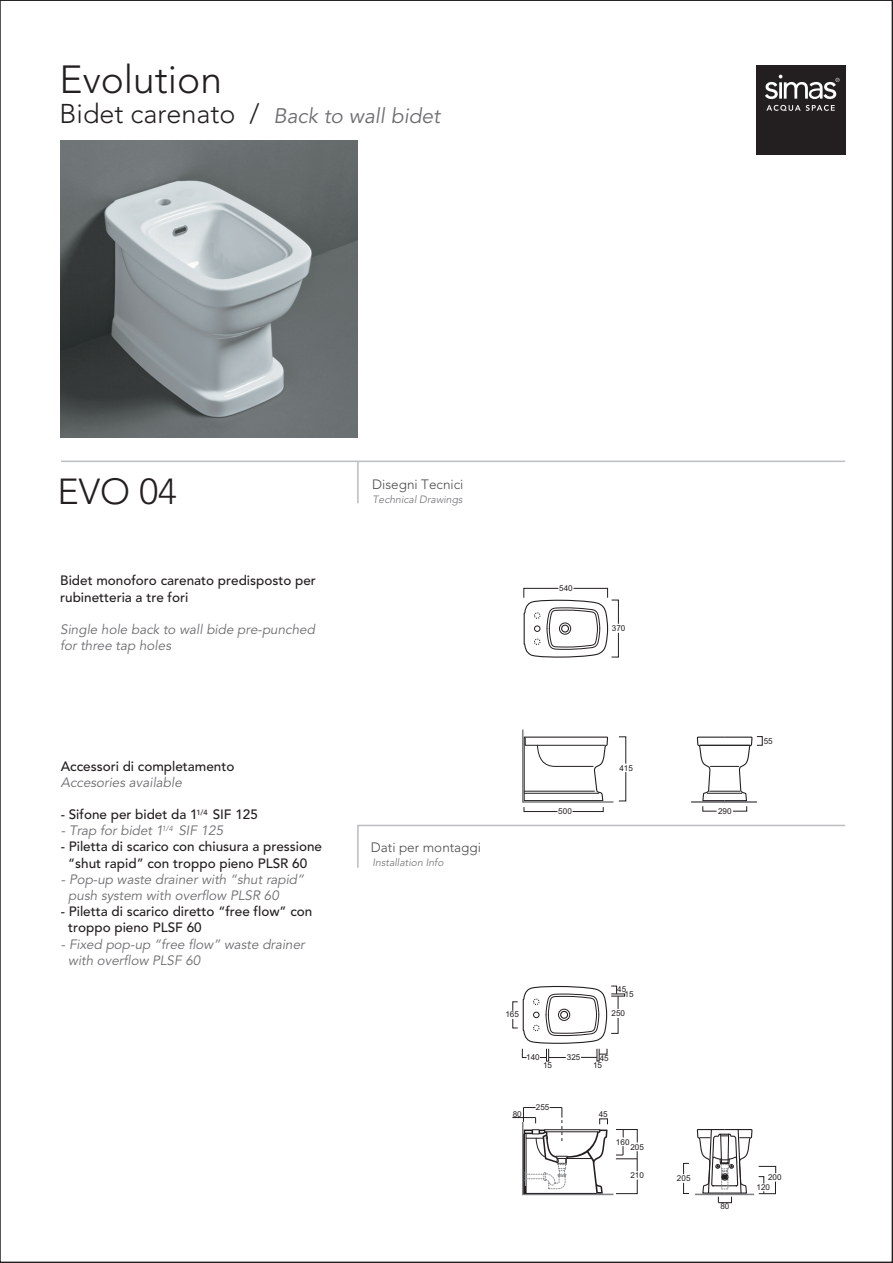
<style>
.page{position:relative;width:893px;height:1263px;background:#fff}
.page>*{position:absolute;margin:0;border:0;box-sizing:border-box;transform-origin:0 0}
.t1{font:300 39px "Avenir";color:#231f20}
.t2{font:300 36px "Avenir";color:#231f20}
.t3{font:italic 21px "Avenir";color:#6c6d70}
.t4{font:500 13.5px/16.2px "Avenir";color:#231f20}
.t5{font:italic 13.5px/16.2px "Avenir";color:#6c6d70}
.t6{font:300 13.5px "Avenir";color:#494a4b}
.t7{font:italic 300 10.5px "Avenir";color:#6c6d70}
.t8{font:8.1px "Arial";color:#231f20}
.t9{font:500 7.5px "Avenir";color:#231f20}
.t10{font:italic 7.5px "Avenir";color:#6c6d70}
.s1{font-weight:300;font-style:normal;font-size:27px;color:#231f20}
.s2{font-weight:400;font-style:italic;color:#6c6d70}
</style>
<div class="page">
<svg style="left:523px;top:588px;width:96px;height:70px"></svg>
<hr style="left:695px;top:1194px;width:59px;height:1px;background:#808285">
<svg style="left:512px;top:985px;width:113px;height:76px"></svg>
<svg style="left:683px;top:1183px;width:6px;height:11px"></svg>
<svg style="left:683px;top:1163px;width:6px;height:11px"></svg>
<hr style="left:691px;top:801px;width:66px;height:2px;background:#808285">
<svg style="left:696px;top:736px;width:57px;height:75px"></svg>
<svg style="left:696px;top:1129px;width:80px;height:74px"></svg>
<svg style="left:512px;top:1107px;width:126px;height:89px"></svg>
<svg style="left:522px;top:729px;width:104px;height:83px"></svg>
<hr style="left:61px;top:461px;width:784px;height:1px;background:#bcbdc0">
<hr style="left:357px;top:461px;width:2px;height:42px;background:#bcbdc0">
<div style="left:756px;top:65px;width:89px;height:89px;background:#231f20"></div>
<svg style="left:765px;top:75px;width:74px;height:24px"></svg>
<svg style="left:766px;top:105px;width:69px;height:6px"></svg>
<svg style="left:357px;top:824px;width:489px;height:44px"></svg>
<img style="left:61px;top:140px;width:297px;height:297px">
<p class="t1" style="left:60px;top:63px;width:164px">Evolution</p>
<p class="t3" style="left:60px;top:107px;width:382px"><span class="s1">Bidet carenato /</span> Back to wall bidet</p>
<p class="t2" style="left:57px;top:477px;width:121px">EVO 04</p>
<p class="t4" style="left:60px;top:574px;width:257px">Bidet monoforo carenato predisposto per rubinetteria a tre fori</p>
<p class="t5" style="left:60px;top:623px;width:256px">Single hole back to wall bide pre-punched for three tap holes</p>
<p class="t4" style="left:61px;top:759px;width:175px">Accessori di completamento<br><span class="s2">Accesories available</span></p>
<p class="t4" style="left:61px;top:808px;width:199px">- Sifone per bidet da 1 SIF 125</p>
<p class="t5" style="left:61px;top:824px;width:164px">- Trap for bidet 1 SIF 125</p>
<p class="t4" style="left:61px;top:840px;width:263px;text-align:center">- Piletta di scarico con chiusura a pressione “shut rapid” con troppo pieno PLSR 60</p>
<p class="t5" style="left:68px;top:873px;width:237px;text-indent:-7px">- Pop-up waste drainer with “shut rapid” push system with overflow PLSR 60</p>
<p class="t4" style="left:68px;top:905px;width:246px;text-indent:-7px">- Piletta di scarico diretto “free flow” con troppo pieno PLSF 60</p>
<p class="t5" style="left:68px;top:937px;width:238px;text-indent:-7px">- Fixed pop-up “free flow” waste drainer with overflow PLSF 60</p>
<p class="t9" style="left:196px;top:809px;width:13px">1/4</p>
<p class="t10" style="left:162px;top:825px;width:13px">1/4</p>
<p class="t6" style="left:372px;top:478px;width:93px">Disegni Tecnici</p>
<p class="t7" style="left:372px;top:495px;width:92px">Technical Drawings</p>
<p class="t6" style="left:371px;top:841px;width:112px">Dati per montaggi</p>
<p class="t7" style="left:372px;top:858px;width:73px">Installation Info</p>
<p class="t8" style="left:559px;top:583px;width:15px">540</p>
<p class="t8" style="left:612px;top:623px;width:15px">370</p>
<p class="t8" style="left:558px;top:807px;width:15px">500</p>
<p class="t8" style="left:619px;top:763px;width:15px">415</p>
<p class="t8" style="left:718px;top:806px;width:15px">290</p>
<p class="t8" style="left:764px;top:736px;width:11px">55</p>
<p class="t8" style="left:505px;top:1010px;width:15px">165</p>
<p class="t8" style="left:617px;top:985px;width:11px">45</p>
<p class="t8" style="left:625px;top:990px;width:11px">15</p>
<p class="t8" style="left:611px;top:1009px;width:15px">250</p>
<p class="t8" style="left:526px;top:1053px;width:15px">140</p>
<p class="t8" style="left:567px;top:1053px;width:15px">325</p>
<p class="t8" style="left:543px;top:1060px;width:11px">15</p>
<p class="t8" style="left:600px;top:1053px;width:11px">45</p>
<p class="t8" style="left:593px;top:1060px;width:11px">15</p>
<p class="t8" style="left:536px;top:1102px;width:15px">255</p>
<p class="t8" style="left:513px;top:1109px;width:11px">80</p>
<p class="t8" style="left:599px;top:1110px;width:11px">45</p>
<p class="t8" style="left:616px;top:1137px;width:15px">160</p>
<p class="t8" style="left:630px;top:1142px;width:15px">205</p>
<p class="t8" style="left:630px;top:1171px;width:15px">210</p>
<p class="t8" style="left:677px;top:1173px;width:15px">205</p>
<p class="t8" style="left:720px;top:1202px;width:11px">80</p>
<p class="t8" style="left:768px;top:1173px;width:15px">200</p>
<p class="t8" style="left:756px;top:1183px;width:15px">120</p>
</div>
